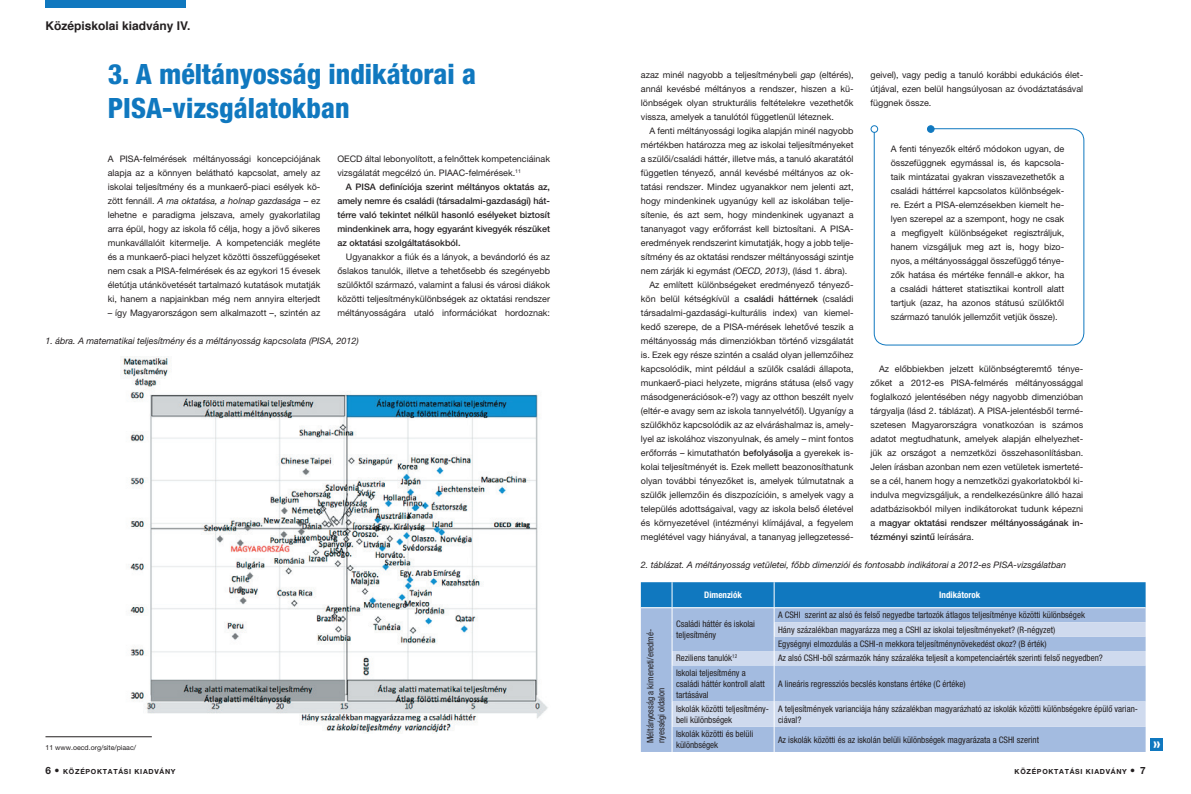
<style>
.page{position:relative;width:1191px;height:794px;background:#fff}
.page>*{position:absolute;margin:0;border:0;box-sizing:border-box;transform-origin:0 0}
.t1{font:800 condensed 28px/33.6px "Helvetica Neue LT Pro";color:#1078bf}
.t2{font:700 18px "URW Topic";color:#fff}
.t3{font:700 12px "Helvetica";color:#231f20}
.t4{font:9px/14px "Helvetica Neue LT Pro";color:#231f20;text-align:justify}
.t5{font:condensed 9px/10.8px "Helvetica Neue LT Std";color:#231f20}
.t6{font:500 9px/14px "Helvetica Neue LT Pro";color:#231f20;text-align:justify}
.t7{font:italic 9px "Helvetica Neue LT Pro";color:#231f20}
.t8{font:condensed 9px "Helvetica Neue LT Pro";color:#231f20}
.t9{font:700 condensed 9px "Helvetica Neue LT Std";color:#fff}
.t10{font:700 7px "Helvetica Neue LT Pro";letter-spacing:.1em;color:#231f20}
.t11{font:7px "Helvetica Neue LT Pro";color:#231f20}
.s1{font-style:italic}
.s2{font-weight:500}
.s3{font-size:10px}
</style>
<div class="page">
<hr style="left:45px;top:736px;width:107px;height:1px;background:#231f20">
<img style="left:123px;top:356px;width:425px;height:377px">
<svg style="left:873px;top:128px;width:211px;height:218px"></svg>
<div style="left:870px;top:125px;width:8px;height:8px;border:1px solid #1078bf;border-radius:50%"></div>
<div style="left:927px;top:126px;width:7px;height:6px;background:#1078bf;border-radius:50%"></div>
<div style="left:927px;top:125px;width:7px;height:8px;border:1px solid #1078bf;border-radius:50%"></div>
<div style="left:641px;top:665px;width:504px;height:87px;background:#a3bbe0"></div>
<svg style="left:673px;top:665px;width:472px;height:61px;background:#b5c8e5"></svg>
<hr style="left:672px;top:665px;width:1px;height:36px;background:#fff">
<hr style="left:774px;top:665px;width:1px;height:36px;background:#fff">
<svg style="left:672px;top:701px;width:1px;height:51px"></svg>
<svg style="left:774px;top:701px;width:1px;height:51px"></svg>
<svg style="left:641px;top:582px;width:504px;height:83px;background:#85b1da"></svg>
<div style="left:1150px;top:738px;width:12px;height:12px;background:#1078bf"></div>
<div style="left:45px;top:0;width:141px;height:8px;background:#1078bf"></div>
<h3 class="t3" style="left:45px;top:16px;width:146px">Középiskolai kiadvány IV.</h3>
<h1 class="t1" style="left:108px;top:57px;width:370px">3. A méltányosság indikátorai a<br>PISA-vizsgálatokban</h1>
<p class="t4" style="left:108px;top:152px;width:214px">A PISA-felmérések méltányossági koncepciójának alapja az a könnyen belátható kapcsolat, amely az iskolai teljesítmény és a munkaerő-piaci esélyek kö&shy;zött fennáll. <span class="s1">A ma oktatása, a holnap gazdasága</span> – ez lehetne e paradigma jelszava, amely gyakorlatilag arra épül, hogy az iskola fő célja, hogy a jövő sikeres munkavállalóit kitermelje. A kompetenciák megléte és a munkaerő-piaci helyzet közötti összefüggéseket nem csak a PISA-felmérések és az egykori 15 évesek életútja utánkövetését tartalmazó kutatások mutatják ki, hanem a napjainkban még nem annyira elterjedt</p>
<p class="t4" style="left:108px;top:306px;width:214px">– így Magyarországon sem alkalmazott –, szintén az</p>
<p class="t4" style="left:337px;top:152px;width:214px">OECD által lebonyolított, a felnőttek kompetenciáinak vizsgálatát megcélzó ún. PIAAC-felmérések.<sup>11</sup></p>
<p class="t6" style="left:337px;top:180px;width:214px;text-indent:9px">A PISA definíciója szerint méltányos oktatás az, amely nemre és családi (társadalmi-gazdasági) hát&shy;térre való tekintet nélkül hasonló esélyeket biztosít mindenkinek arra, hogy egyaránt kivegyék részüket az oktatási szolgáltatásokból.</p>
<p class="t4" style="left:337px;top:250px;width:214px;text-indent:9px">Ugyanakkor a fiúk és a lányok, a bevándorló és az őslakos tanulók, illetve a tehetősebb és szegényebb szülőktől származó, valamint a falusi és városi diákok közötti teljesítménykülönbségek az oktatási rendszer méltányosságára utaló információkat hordoznak:</p>
<p class="t7" style="left:45px;top:335px;width:315px">1. ábra. A matematikai teljesítmény és a méltányosság kapcsolata (PISA, 2012)</p>
<p class="t11" style="left:45px;top:743px;width:92px">11 www.oecd.org/site/piaac/</p>
<p class="t4" style="left:641px;top:68px;width:214px">azaz minél nagyobb a teljesítménybeli <span class="s1">gap</span> (eltérés), annál kevésbé méltányos a rendszer, hiszen a kü&shy;lönbségek olyan strukturális feltételekre vezethetők vissza, amelyek a tanulótól függetlenül léteznek.</p>
<p class="t4" style="left:649px;top:124px;width:206px">A fenti méltányossági logika alapján minél nagyobb</p>
<p class="t4" style="left:641px;top:138px;width:214px">mértékben határozza meg az iskolai teljesítményeket</p>
<p class="t4" style="left:641px;top:152px;width:214px">a szülői/családi háttér, illetve más, a tanuló akaratától</p>
<p class="t4" style="left:641px;top:166px;width:214px">független tényező, annál kevésbé méltányos az ok-</p>
<p class="t4" style="left:641px;top:180px;width:214px">tatási rendszer. Mindez ugyanakkor nem jelenti azt,</p>
<p class="t4" style="left:641px;top:194px;width:214px">hogy mindenkinek ugyanúgy kell az iskolában telje-</p>
<p class="t4" style="left:641px;top:208px;width:214px">sítenie, és azt sem, hogy mindenkinek ugyanazt a</p>
<p class="t4" style="left:641px;top:222px;width:214px">tananyagot vagy erőforrást kell biztosítani. A PISA-</p>
<p class="t4" style="left:641px;top:236px;width:214px">eredmények rendszerint kimutatják, hogy a jobb telje-</p>
<p class="t4" style="left:641px;top:250px;width:214px">sítmény és az oktatási rendszer méltányossági szintje</p>
<p class="t4" style="left:641px;top:264px;width:208px">nem zárják ki egymást <span class="s1">(OECD, 2013)</span>, (lásd 1. ábra).</p>
<p class="t4" style="left:649px;top:278px;width:206px">Az említett különbségeket eredményező tényező-</p>
<p class="t4" style="left:641px;top:292px;width:214px">kön belül kétségkívül a <span class="s2">családi háttérnek</span> (családi</p>
<p class="t4" style="left:641px;top:306px;width:214px">társadalmi-gazdasági-kulturális index) van kiemel-</p>
<p class="t4" style="left:641px;top:320px;width:214px">kedő szerepe, de a PISA-mérések lehetővé teszik a</p>
<p class="t4" style="left:641px;top:334px;width:214px">méltányosság más dimenziókban történő vizsgálatát</p>
<p class="t4" style="left:641px;top:348px;width:214px">is. Ezek egy része szintén a család olyan jellemzőihez</p>
<p class="t4" style="left:641px;top:362px;width:214px">kapcsolódik, mint például a szülők családi állapota,</p>
<p class="t4" style="left:641px;top:376px;width:214px">munkaerő-piaci helyzete, migráns státusa (első vagy</p>
<p class="t4" style="left:641px;top:390px;width:214px">másodgenerációsok-e?) vagy az otthon beszélt nyelv</p>
<p class="t4" style="left:641px;top:404px;width:214px">(eltér-e avagy sem az iskola tannyelvétől). Ugyanígy a</p>
<p class="t4" style="left:641px;top:418px;width:214px">szülőkhöz kapcsolódik az az elváráshalmaz is, amel -</p>
<p class="t4" style="left:641px;top:432px;width:214px">lyel az iskolához viszonyulnak, és amely – mint fontos</p>
<p class="t4" style="left:641px;top:446px;width:214px">erőforrás – kimutathatón <span class="s2">befolyásolja</span> a gyerekek is-</p>
<p class="t4" style="left:641px;top:460px;width:214px">kolai teljesítményét is. Ezek mellett beazonosíthatunk</p>
<p class="t4" style="left:641px;top:474px;width:214px">olyan további tényezőket is, amelyek túlmutatnak a</p>
<p class="t4" style="left:641px;top:488px;width:214px">szülők jellemzőin és diszpozícióin, s amelyek vagy a</p>
<p class="t4" style="left:641px;top:502px;width:214px">település adottságaival, vagy az iskola belső életével</p>
<p class="t4" style="left:641px;top:516px;width:214px">és környezetével (intézményi klímájával, a fegyelem</p>
<p class="t4" style="left:641px;top:530px;width:214px">meglétével vagy hiányával, a tananyag jellegzetessé-</p>
<p class="t4" style="left:870px;top:68px;width:214px">geivel), vagy pedig a tanuló korábbi edukációs élet&shy;útjával, ezen belül hangsúlyosan az óvodáztatásával függnek össze.</p>
<p class="t4" style="left:890px;top:142px;width:175px">A fenti tényezők eltérő módokon ugyan, de összefüggnek egymással is, és kapcsola&shy;taik mintázatai gyakran visszavezethetők a családi háttérrel kapcsolatos különbségek&shy;re. Ezért a PISA-elemzésekben kiemelt he&shy;lyen szerepel az a szempont, hogy ne csak a megfigyelt különbségeket regisztráljuk, hanem vizsgáljuk meg azt is, hogy bizo&shy;nyos, a méltányossággal összefüggő ténye&shy;zők hatása és mértéke fennáll-e akkor, ha a családi hátteret statisztikai kontroll alatt tartjuk (azaz, ha azonos státusú szülőktől származó tanulók jellemzőit vetjük össze).</p>
<p class="t4" style="left:870px;top:362px;width:214px;text-indent:9px">Az előbbiekben jelzett különbségteremtő ténye&shy;zőket a 2012-es PISA-felmérés méltányossággal foglalkozó jelentésében négy nagyobb dimenzióban tárgyalja (lásd 2. táblázat). A PISA-jelentésből termé&shy;szetesen Magyarországra vonatkozóan is számos adatot megtudhatunk, amelyek alapján elhelyezhet&shy;jük az országot a nemzetközi összehasonlításban.<br>Jelen írásban azonban nem ezen vetületek ismerteté&shy;se a cél, hanem hogy a nemzetközi gyakorlatokból ki&shy;indulva megvizsgáljuk, a rendelkezésünkre álló hazai adatbázisokból milyen indikátorokat tudunk képezni a <span class="s2">magyar oktatási rendszer méltányosságának in&shy;tézményi szintű</span> leírására.</p>
<p class="t7" style="left:641px;top:559px;width:427px">2. táblázat. A méltányosság vetületei, főbb dimenziói és fontosabb indikátorai a 2012-es PISA-vizsgálatban</p>
<p class="t8" style="left:645px;top:743px;width:115px;rotate:-90deg">Méltányosság a kimeneti/eredmé-</p>
<p class="t8" style="left:656px;top:743px;width:57px;rotate:-90deg">nyességi oldalon</p>
<p class="t9" style="left:704px;top:589px;width:39px">Dimenziók</p>
<p class="t9" style="left:939px;top:589px;width:43px">Indikátorok</p>
<p class="t5" style="left:676px;top:618px;width:81px">Családi háttér és iskolai teljesítmény</p>
<p class="t5" style="left:778px;top:608px;width:308px;line-height:14.4px">A CSHI szerint az alsó és felső negyedbe tartozók átlagos teljesítménye közötti különbségek<br>Hány százalékban magyarázza meg a CSHI az iskolai teljesítményeket? (R-négyzet)<br>Egységnyi elmozdulás a CSHI-n mekkora teljesítménynövekedést okoz? (B érték)</p>
<p class="t5" style="left:676px;top:653px;width:63px">Reziliens tanulók<sup>12</sup></p>
<p class="t5" style="left:778px;top:653px;width:326px">Az alsó CSHI-ből származók hány százaléka teljesít a kompetenciaérték szerinti felső negyedben?</p>
<p class="t5" style="left:676px;top:667px;width:90px">Iskolai teljesítmény a családi háttér kontroll alatt tartásával</p>
<p class="t5" style="left:778px;top:678px;width:189px">A lineáris regressziós becslés konstans értéke (C értéke)</p>
<p class="t5" style="left:676px;top:703px;width:95px">Iskolák közötti teljesítmény&shy;beli különbségek</p>
<p class="t5" style="left:778px;top:703px;width:361px">A teljesítmények varianciája hány százalékban magyarázható az iskolák közötti különbségekre épülő varian&shy;ciával?</p>
<p class="t5" style="left:676px;top:728px;width:79px">Iskolák közötti és belüli különbségek</p>
<p class="t5" style="left:778px;top:734px;width:262px">Az iskolák közötti és az iskolán belüli különbségek magyarázata a CSHI szerint</p>
<p class="t10" style="left:45px;top:767px;width:132px"><span class="s3">6 •</span> KÖZÉPOKTATÁSI KIADVÁNY</p>
<p class="t10" style="left:1014px;top:767px;width:132px">KÖZÉPOKTATÁSI KIADVÁNY <span class="s3">• 7</span></p>
<h2 class="t2" style="left:1153px;top:733px;width:9px">»</h2>
</div>
